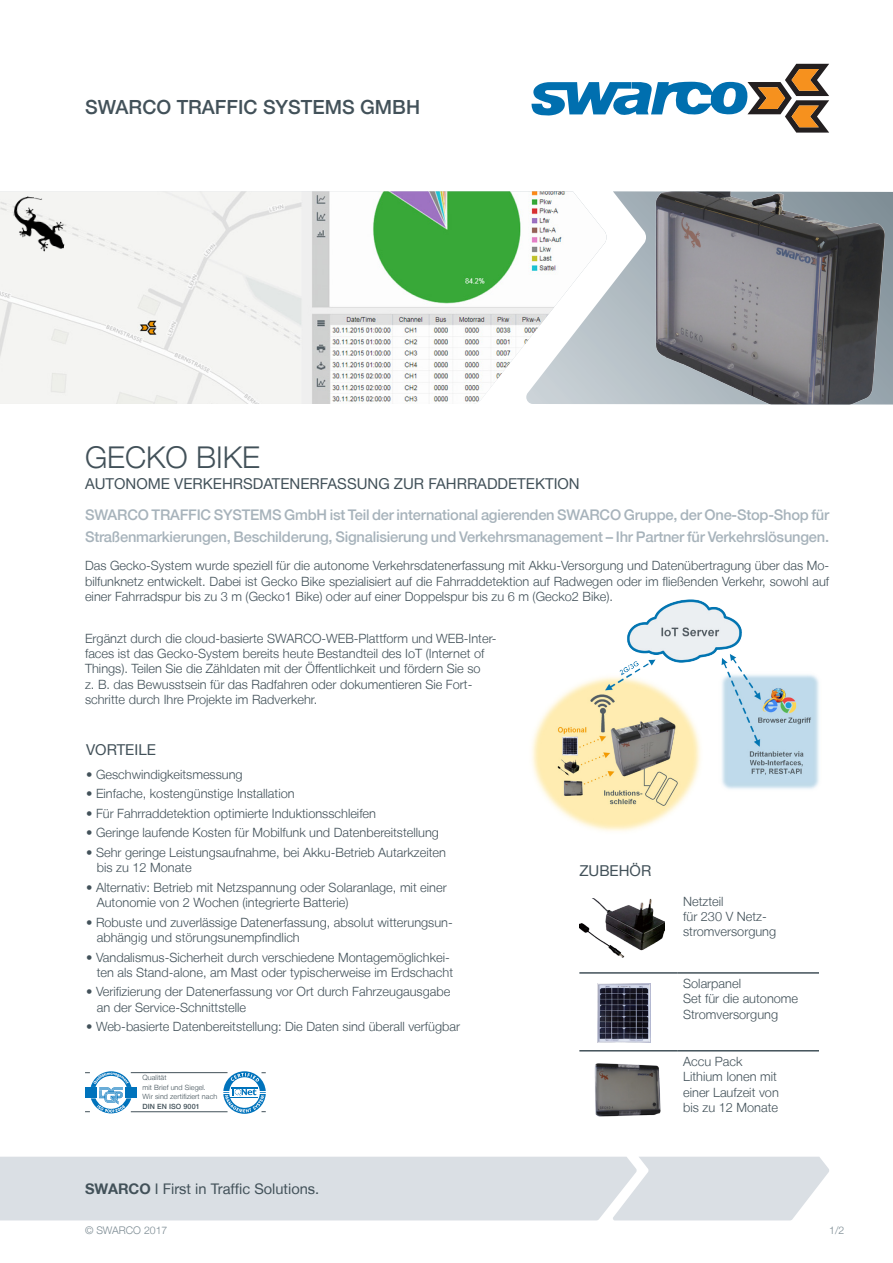
<style>
.page{position:relative;width:893px;height:1263px;background:#fff}
.page>*{position:absolute;margin:0;border:0;box-sizing:border-box;transform-origin:0 0}
.t1{font:300 30px "Helvetica Neue LT";color:#425159}
.t2{font:500 19.5px "Helvetica Neue LT";color:#425159}
.t3{font:15px "Helvetica Neue LT";color:#425159}
.t4{font:500 14.7px/22.5px "Helvetica Neue LT";letter-spacing:-.015em;color:#a7b3bb}
.t5{font:14.7px "Helvetica Neue LT";color:#425159}
.t6{font:300 12.75px/15.3px "Helvetica Neue LT";color:#425159}
.t7{font:300 10.5px "Helvetica Neue LT";color:#7b8a92}
.t8{font:300 7.2px "Helvetica Neue LT";letter-spacing:.01em;color:#425159}
.t9{font:500 7.2px "Helvetica Neue LT";letter-spacing:.01em;color:#425159}
.s1{font-weight:700}
</style>
<div class="page">
<div style="left:0;top:1157px;width:829px;height:63px;background:#dadfe4"></div>
<svg style="left:531px;top:64px;width:298px;height:69px"></svg>
<img style="left:0;top:191px;width:526px;height:213px">
<img style="left:9px;top:195px;width:61px;height:59px">
<hr style="left:131px;top:1072px;width:97px;height:1px;background:#425159">
<hr style="left:131px;top:1111px;width:97px;height:1px;background:#425159">
<svg style="left:85px;top:1071px;width:52px;height:42px"></svg>
<svg style="left:223px;top:1071px;width:43px;height:43px"></svg>
<hr style="left:579px;top:972px;width:98px;height:2px;background:#425159">
<hr style="left:677px;top:972px;width:142px;height:2px;background:#425159">
<hr style="left:579px;top:1050px;width:98px;height:1px;background:#425159">
<hr style="left:677px;top:1050px;width:142px;height:1px;background:#425159">
<img style="left:580px;top:898px;width:84px;height:60px">
<img style="left:598px;top:983px;width:52px;height:60px">
<img style="left:594px;top:1063px;width:67px;height:54px">
<img style="left:532px;top:600px;width:287px;height:231px">
<svg style="left:526px;top:191px;width:109px;height:213px"></svg>
<img style="left:635px;top:191px;width:258px;height:213px">
<p class="t2" style="left:85px;top:96px;width:337px">SWARCO TRAFFIC SYSTEMS GMBH</p>
<p class="t1" style="left:85px;top:439px;width:177px">GECKO BIKE</p>
<p class="t3" style="left:85px;top:474px;width:496px">AUTONOME VERKEHRSDATENERFASSUNG ZUR FAHRRADDETEKTION</p>
<p class="t4" style="left:85px;top:503px;width:746px">SWARCO TRAFFIC SYSTEMS GmbH ist Teil der international agierenden SWARCO Gruppe, der One-Stop-Shop für<br>Straßenmarkierungen, Beschilderung, Signalisierung und Verkehrsmanagement – Ihr Partner für Verkehrslösungen.</p>
<p class="t6" style="left:85px;top:558px;width:746px;text-align:justify">Das Gecko-System wurde speziell für die autonome Verkehrsdatenerfassung mit Akku-Versorgung und Datenübertragung über das Mo&shy;bilfunknetz entwickelt. Dabei ist Gecko Bike spezialisiert auf die Fahrraddetektion auf Radwegen oder im fließenden Verkehr, sowohl auf einer Fahrradspur bis zu 3 m (Gecko1 Bike) oder auf einer Doppelspur bis zu 6 m (Gecko2 Bike).</p>
<p class="t6" style="left:85px;top:630px;width:413px">Ergänzt durch die cloud-basierte SWARCO-WEB-Plattform und WEB-Inter&shy;faces ist das Gecko-System bereits heute Bestandteil des IoT (Internet of Things). Teilen Sie die Zähldaten mit der Öffentlichkeit und fördern Sie so<br>z. B. das Bewusstsein für das Radfahren oder dokumentieren Sie Fort&shy;schritte durch Ihre Projekte im Radverkehr.</p>
<p class="t3" style="left:86px;top:741px;width:71px">VORTEILE</p>
<p class="t6" style="left:86px;top:766px;width:158px">• Geschwindigkeitsmessung</p>
<p class="t6" style="left:86px;top:786px;width:210px">• Einfache, kostengünstige Installation</p>
<p class="t6" style="left:86px;top:805px;width:291px">• Für Fahrraddetektion optimierte Induktionsschleifen</p>
<p class="t6" style="left:86px;top:825px;width:354px">• Geringe laufende Kosten für Mobilfunk und Datenbereitstellung</p>
<p class="t6" style="left:97px;top:844px;width:351px;text-indent:-11px">• Sehr geringe Leistungsaufnahme, bei Akku-Betrieb Autarkzeiten bis zu 12 Monate</p>
<p class="t6" style="left:97px;top:879px;width:352px;text-indent:-11px">• Alternativ: Betrieb mit Netzspannung oder Solaranlage, mit einer<br>Autonomie von 2 Wochen (integrierte Batterie)</p>
<p class="t6" style="left:97px;top:914px;width:358px;text-indent:-11px">• Robuste und zuverlässige Datenerfassung, absolut witterungsun&shy;abhängig und störungsunempfindlich</p>
<p class="t6" style="left:86px;top:949px;width:368px;text-align:right">• Vandalismus-Sicherheit durch verschiedene Montagemöglichkei&shy;ten als Stand-alone, am Mast oder typischerweise im Erdschacht</p>
<p class="t6" style="left:97px;top:984px;width:355px;text-indent:-11px">• Verifizierung der Datenerfassung vor Ort durch Fahrzeugausgabe an der Service-Schnittstelle</p>
<p class="t6" style="left:86px;top:1019px;width:375px">• Web-basierte Datenbereitstellung: Die Daten sind überall verfügbar</p>
<p class="t8" style="left:142px;top:1073px;width:26px">Qualität</p>
<p class="t8" style="left:142px;top:1082px;width:65px">mit Brief und Siegel.</p>
<p class="t8" style="left:142px;top:1092px;width:76px">Wir sind zertifiziert nach</p>
<p class="t9" style="left:142px;top:1102px;width:59px">DIN EN ISO 9001</p>
<p class="t3" style="left:579px;top:862px;width:73px">ZUBEHÖR</p>
<p class="t6" style="left:683px;top:893px;width:42px">Netzteil</p>
<p class="t6" style="left:683px;top:908px;width:95px">für 230 V Netz&shy;stromversorgung</p>
<p class="t6" style="left:683px;top:975px;width:117px">Solarpanel<br>Set für die autonome<br>Stromversorgung</p>
<p class="t6" style="left:683px;top:1053px;width:97px">Accu Pack<br>Lithium Ionen mit einer Laufzeit von bis zu 12 Monate</p>
<p class="t5" style="left:85px;top:1180px;width:236px"><span class="s1">SWARCO</span> I First in Traffic Solutions.</p>
<p class="t7" style="left:85px;top:1224px;width:84px">© SWARCO 2017</p>
<p class="t7" style="left:829px;top:1224px;width:17px">1/2</p>
</div>
